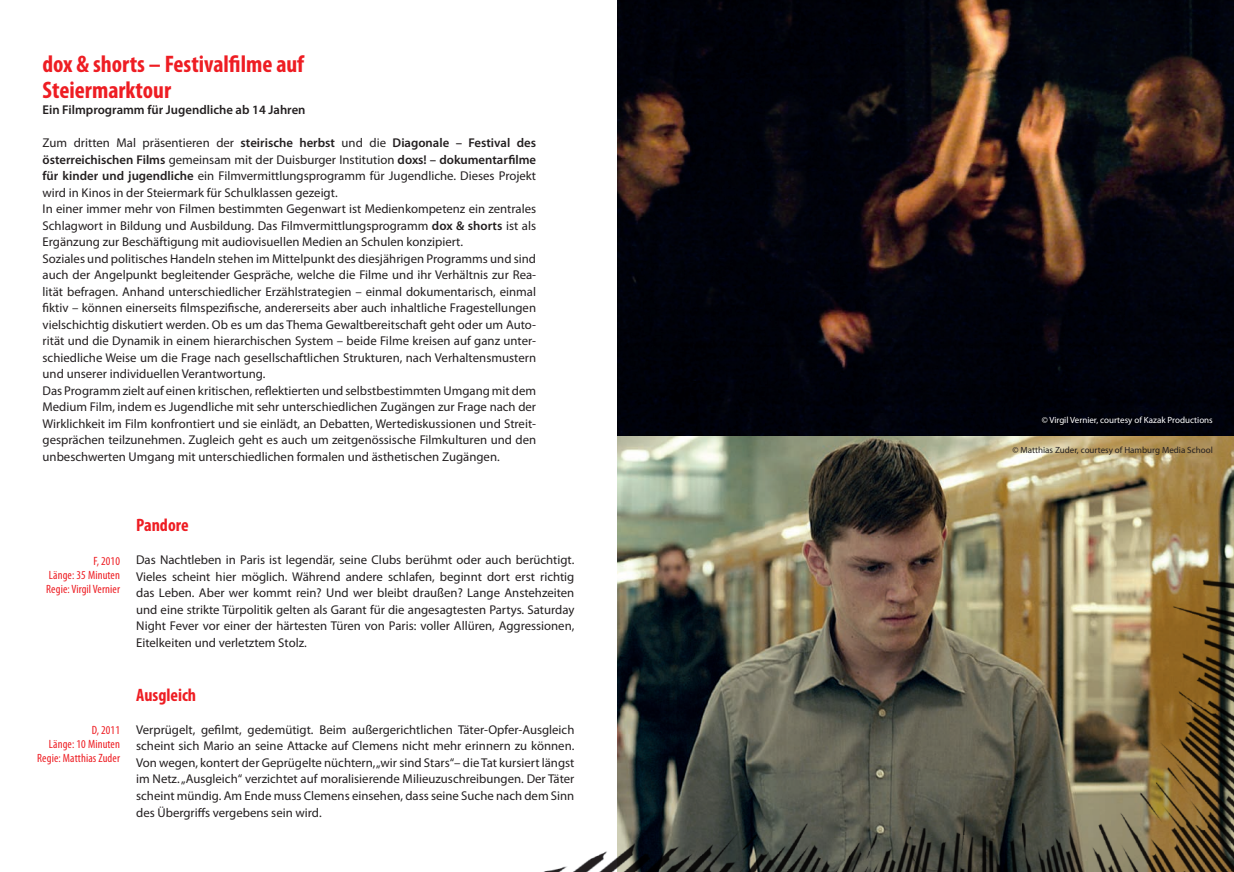
<style>
.page{position:relative;width:1234px;height:872px;background:#fff}
.page>*{position:absolute;margin:0;border:0;box-sizing:border-box;transform-origin:0 0}
._2__title{font:700 condensed 24px "Myriad Pro";color:#ee1d23}
.titel-2{font:700 condensed 18px "Myriad Pro";color:#ee1d23}
.body_txt{font:12.75px/16.5px "Myriad Pro";color:#231f20;text-align:justify}
._3__subtitle{font:600 12.75px "Myriad Pro";color:#231f20}
.b__RED_side_condense{font:condensed 12px "Myriad Pro";letter-spacing:.01em;color:#ee1d23}
.Bildcredits{font:9px "Myriad Pro";color:#231f20}
.Bildcredits-2{font:9px "Myriad Pro";color:#fff}
.s1{font-weight:600}
</style>
<div class="page">
<img style="left:617px;top:0;width:616px;height:436px">
<svg style="left:617px;top:436px;width:616px;height:63px"></svg>
<img style="left:543px;top:499px;width:690px;height:373px">
<p class="_2__title" style="left:43px;top:51px;width:263px">dox &amp; shorts – Festivalfilme auf</p>
<p class="_2__title" style="left:43px;top:76px;width:130px">Steiermarktour</p>
<p class="_3__subtitle" style="left:43px;top:103px;width:264px">Ein Filmprogramm für Jugendliche ab 14 Jahren</p>
<p class="body_txt" style="left:43px;top:135px;width:495px">Zum dritten Mal präsentieren der <span class="s1">steirische herbst</span> und die <span class="s1">Diagonale – Festival des österreichischen Films</span> gemeinsam mit der Duisburger Institution <span class="s1">doxs! – dokumentarfilme für kinder und jugendliche</span> ein Filmvermittlungsprogramm für Jugendliche. Dieses Projekt wird in Kinos in der Steiermark für Schulklassen gezeigt.</p>
<p class="body_txt" style="left:43px;top:201px;width:495px">In einer immer mehr von Filmen bestimmten Gegenwart ist Medienkompetenz ein zentrales Schlagwort in Bildung und Ausbildung. Das Filmvermittlungsprogramm <span class="s1">dox &amp; shorts</span> ist als Ergänzung zur Beschäftigung mit audiovisuellen Medien an Schulen konzipiert.</p>
<p class="body_txt" style="left:43px;top:250px;width:495px">Soziales und politisches Handeln stehen im Mittelpunkt des diesjährigen Programms und sind auch der Angelpunkt begleitender Gespräche, welche die Filme und ihr Verhältnis zur Rea&shy;lität befragen. Anhand unterschiedlicher Erzählstrategien – einmal dokumentarisch, einmal fiktiv – können einerseits filmspezifische, andererseits aber auch inhaltliche Fragestellungen vielschichtig diskutiert werden. Ob es um das Thema Gewaltbereitschaft geht oder um Auto&shy;rität und die Dynamik in einem hierarchischen System – beide Filme kreisen auf ganz unter&shy;schiedliche Weise um die Frage nach gesellschaftlichen Strukturen, nach Verhaltensmustern und unserer individuellen Verantwortung.</p>
<p class="body_txt" style="left:43px;top:382px;width:495px">Das Programm zielt auf einen kritischen, reflektierten und selbstbestimmten Umgang mit dem Medium Film, indem es Jugendliche mit sehr unterschiedlichen Zugängen zur Frage nach der Wirklichkeit im Film konfrontiert und sie einlädt, an Debatten, Wertediskussionen und Streit&shy;gesprächen teilzunehmen. Zugleich geht es auch um zeitgenössische Filmkulturen und den unbeschwerten Umgang mit unterschiedlichen formalen und ästhetischen Zugängen.</p>
<p class="b__RED_side_condense" style="left:93px;top:554px;width:28px">F, 2010</p>
<p class="b__RED_side_condense" style="left:49px;top:568px;width:72px">Länge: 35 Minuten</p>
<p class="b__RED_side_condense" style="left:46px;top:582px;width:75px">Regie: Virgil Vernier</p>
<p class="titel-2" style="left:136px;top:515px;width:54px">Pandore</p>
<p class="body_txt" style="left:136px;top:552px;width:439px">Das Nachtleben in Paris ist legendär, seine Clubs berühmt oder auch berüchtigt.<br>Vieles scheint hier möglich. Während andere schlafen, beginnt dort erst richtig das Leben. Aber wer kommt rein? Und wer bleibt draußen? Lange Anstehzeiten und eine strikte Türpolitik gelten als Garant für die angesagtesten Partys. Saturday Night Fever vor einer der härtesten Türen von Paris: voller Allüren, Aggressionen, Eitelkeiten und verletztem Stolz.</p>
<p class="b__RED_side_condense" style="left:92px;top:723px;width:30px">D, 2011</p>
<p class="b__RED_side_condense" style="left:49px;top:737px;width:72px">Länge: 10 Minuten</p>
<p class="b__RED_side_condense" style="left:37px;top:752px;width:84px">Regie: Matthias Zuder</p>
<p class="titel-2" style="left:136px;top:685px;width:61px">Ausgleich</p>
<p class="body_txt" style="left:136px;top:721px;width:439px">Verprügelt, gefilmt, gedemütigt. Beim außergerichtlichen Täter-Opfer-Ausgleich scheint sich Mario an seine Attacke auf Clemens nicht mehr erinnern zu können.<br>Von wegen, kontert der Geprügelte nüchtern, „wir sind Stars“– die Tat kursiert längst im Netz. „Ausgleich“ verzichtet auf moralisierende Milieuzuschreibungen. Der Täter scheint mündig. Am Ende muss Clemens einsehen, dass seine Suche nach dem Sinn des Übergriffs vergebens sein wird.</p>
<p class="Bildcredits-2" style="left:1041px;top:414px;width:172px">© Virgil Vernier, courtesy of Kazak Productions</p>
<p class="Bildcredits" style="left:1012px;top:444px;width:202px">© Matthias Zuder, courtesy of Hamburg Media School</p>
</div>
